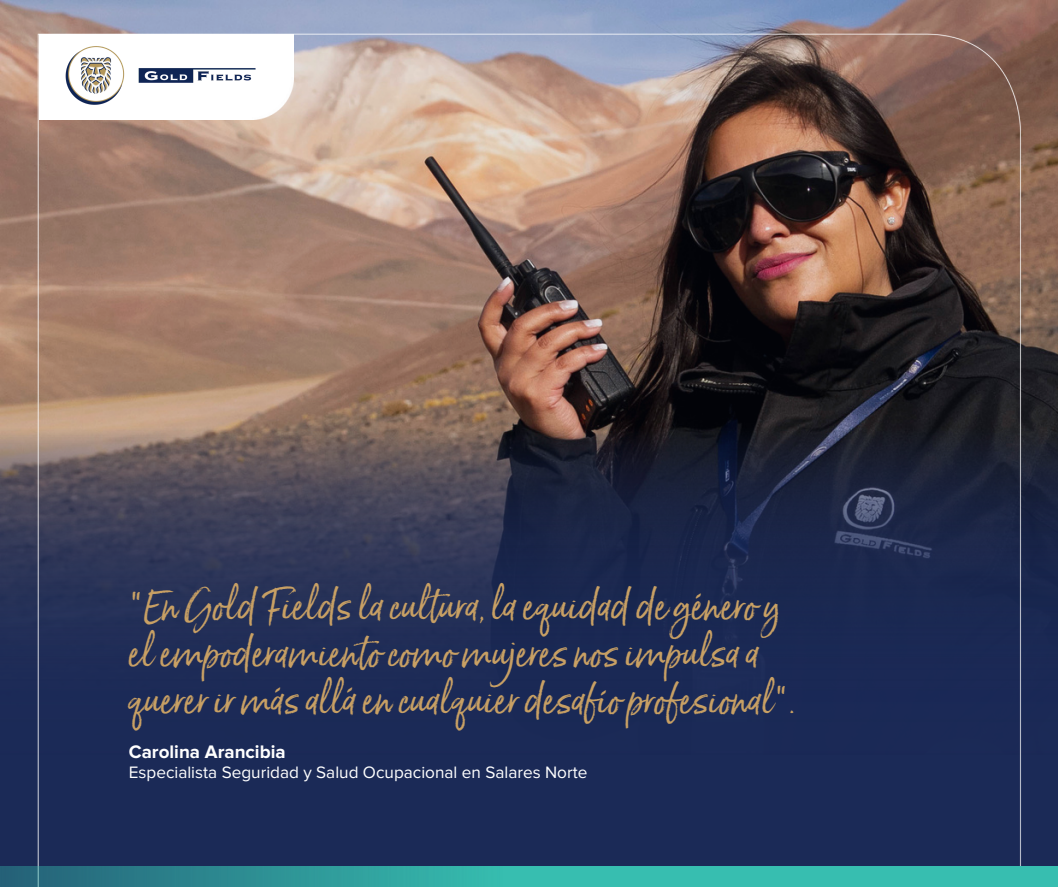
<style>
.page{position:relative;width:1058px;height:887px;background:#fff}
.page>*{position:absolute;margin:0;border:0;box-sizing:border-box;transform-origin:0 0}
.t1{font:39.15px/47.2px "Born Ready";color:#c8a064}
.t2{font:700 18.75px "Proxima Nova";color:#fff}
.t3{font:17.1px "Proxima Nova";color:#fff}
</style>
<div class="page">
<img style="left:3px;top:0;width:1051px;height:866px">
<img style="left:0;top:866px;width:1058px;height:20px">
<img style="left:39px;top:34px;width:254px;height:86px">
<img style="left:50px;top:9px;width:223px;height:126px">
<p class="t1" style="left:129px;top:580px;width:667px">“En Gold Fields la cultura, la equidad de género y el empoderamiento como mujeres nos impulsa a querer ir más allá en cualquier desafío profesional”.</p>
<p class="t2" style="left:129px;top:743px;width:158px">Carolina Arancibia</p>
<p class="t3" style="left:129px;top:764px;width:460px">Especialista Seguridad y Salud Ocupacional en Salares Norte</p>
</div>
